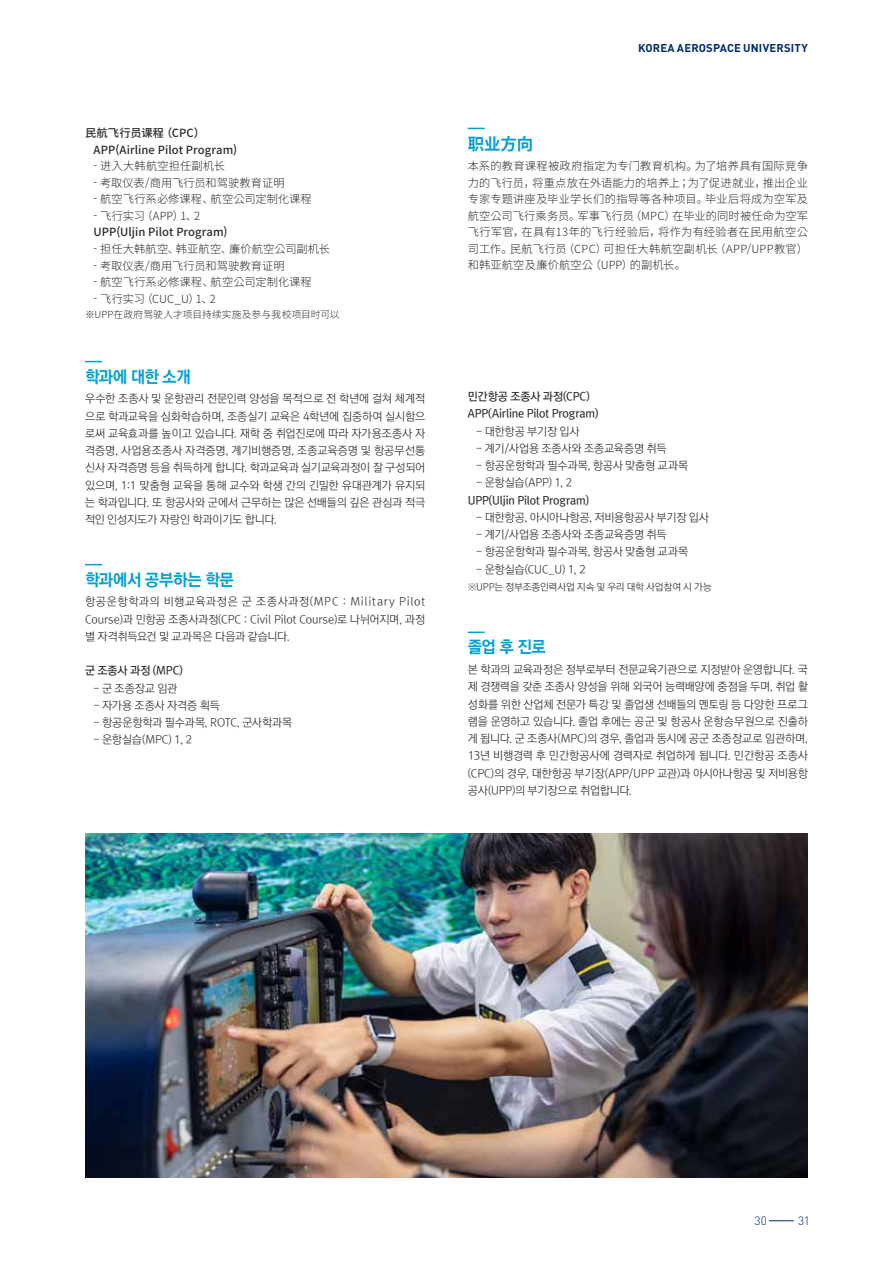
<style>
.page{position:relative;width:893px;height:1263px;background:#fff}
.page>*{position:absolute;margin:0;border:0;box-sizing:border-box;transform-origin:0 0}
.t1{font:16.5px "Rix Go PEB";letter-spacing:-.03em;color:#00a0d5}
.t2{font:700 16.5px "Noto Sans CJ Kjp";color:#00a0d5}
.t3{font:300 12px "DIN Pro";color:#002870}
.t4{font:11.25px/17.2px "Rix Go PL";letter-spacing:-.015em;color:#2b2929;text-align:justify}
.t5{font:300 11.25px/16.5px "Noto Sans CJ Kjp";letter-spacing:.005em;color:#2b2929;text-align:justify}
.t6{font:11.25px/17.2px "Rix Go PSB";letter-spacing:-.01em;color:#2b2929}
.t7{font:500 11.25px/16.5px "Noto Sans CJ Kjp";letter-spacing:.005em;color:#2b2929}
.t8{font:700 11.25px "DIN Pro";letter-spacing:.01em;color:#002870}
.t9{font:9.75px "Rix Go PL";letter-spacing:-.005em;color:#2b2929}
.t10{font:300 9.75px "Noto Sans CJ Kjp";letter-spacing:.015em;color:#2b2929}
</style>
<div class="page">
<svg style="left:769px;top:1220px;width:25px;height:1px"></svg>
<svg style="left:468px;top:631px;width:17px;height:2px"></svg>
<svg style="left:85px;top:361px;width:17px;height:1px"></svg>
<svg style="left:85px;top:564px;width:17px;height:1px"></svg>
<svg style="left:468px;top:128px;width:17px;height:1px"></svg>
<img style="left:85px;top:833px;width:723px;height:345px">
<p class="t7" style="left:94px;top:125px;width:145px;text-indent:-9px">民航飞行员课程（CPC）<br>APP(Airline Pilot Program)</p>
<p class="t5" style="left:94px;top:158px;width:133px">- 进入大韩航空担任副机长</p>
<p class="t5" style="left:94px;top:175px;width:193px">- 考取仪表/商用飞行员和驾驶教育证明</p>
<p class="t5" style="left:94px;top:191px;width:220px">- 航空飞行系必修课程、航空公司定制化课程</p>
<p class="t5" style="left:94px;top:208px;width:108px">- 飞行实习（APP）1、2</p>
<p class="t7" style="left:94px;top:224px;width:135px">UPP(Uljin Pilot Program)</p>
<p class="t5" style="left:94px;top:241px;width:238px">- 担任大韩航空、韩亚航空、廉价航空公司副机长</p>
<p class="t5" style="left:94px;top:257px;width:193px">- 考取仪表/商用飞行员和驾驶教育证明</p>
<p class="t5" style="left:94px;top:274px;width:220px">- 航空飞行系必修课程、航空公司定制化课程</p>
<p class="t5" style="left:94px;top:290px;width:124px">- 飞行实习（CUC_U）1、2</p>
<p class="t10" style="left:85px;top:309px;width:256px">※UPP在政府驾驶人才项目持续实施及参与我校项目时可以</p>
<h1 class="t1" style="left:85px;top:368px;width:107px">학과에 대한 소개</h1>
<p class="t4" style="left:85px;top:390px;width:342px">우수한 조종사 및 운항관리 전문인력 양성을 목적으로 전 학년에 걸쳐 체계적 으로 학과교육을 심화학습하며, 조종실기 교육은 4학년에 집중하여 실시함으 로써 교육효과를 높이고 있습니다. 재학 중 취업진로에 따라 자가용조종사 자 격증명, 사업용조종사 자격증명, 계기비행증명, 조종교육증명 및 항공무선통 신사 자격증명 등을 취득하게 합니다. 학과교육과 실기교육과정이 잘 구성되어 있으며, 1:1 맞춤형 교육을 통해 교수와 학생 간의 긴밀한 유대관계가 유지되 는 학과입니다. 또 항공사와 군에서 근무하는 많은 선배들의 깊은 관심과 적극 적인 인성지도가 자랑인 학과이기도 합니다.</p>
<h1 class="t1" style="left:85px;top:571px;width:151px">학과에서 공부하는 학문</h1>
<p class="t4" style="left:85px;top:593px;width:342px">항공운항학과의 비행교육과정은 군 조종사과정(MPC : Military Pilot Course)과 민항공 조종사과정(CPC : Civil Pilot Course)로 나뉘어지며, 과정 별 자격취득요건 및 교과목은 다음과 같습니다.</p>
<p class="t6" style="left:85px;top:662px;width:99px">군 조종사 과정 (MPC)</p>
<p class="t4" style="left:94px;top:680px;width:85px">- 군 조종장교 임관</p>
<p class="t4" style="left:94px;top:697px;width:128px">- 자가용 조종사 자격증 획득</p>
<p class="t4" style="left:94px;top:714px;width:200px">- 항공운항학과 필수과목, ROTC, 군사학과목</p>
<p class="t4" style="left:94px;top:731px;width:100px">- 운항실습(MPC) 1, 2</p>
<p class="t8" style="left:638px;top:39px;width:171px">KOREA AEROSPACE UNIVERSITY</p>
<h1 class="t2" style="left:468px;top:134px;width:67px">职业方向</h1>
<p class="t5" style="left:468px;top:158px;width:342px">本系的教育课程被政府指定为专门教育机构。为了培养具有国际竞争力的飞行员，将重点放在外语能力的培养上；为了促进就业，推出企业专家专题讲座及毕业学长们的指导等各种项目。毕业后将成为空军及航空公司飞行乘务员。军事飞行员（MPC）在毕业的同时被任命为空军飞行军官，在具有13年的飞行经验后，将作为有经验者在民用航空公司工作。民航飞行员（CPC）可担任大韩航空副机长（APP/UPP教官）和韩亚航空及廉价航空公（UPP）的副机长。</p>
<p class="t6" style="left:468px;top:388px;width:132px">민간항공 조종사 과정(CPC)<br>APP(Airline Pilot Program)</p>
<p class="t4" style="left:476px;top:423px;width:105px">- 대한항공 부기장 입사</p>
<p class="t4" style="left:476px;top:440px;width:192px">- 계기/사업용 조종사와 조종교육증명 취득</p>
<p class="t4" style="left:476px;top:457px;width:214px">- 항공운항학과 필수과목, 항공사 맞춤형 교과목</p>
<p class="t4" style="left:476px;top:475px;width:98px">- 운항실습(APP) 1, 2</p>
<p class="t6" style="left:468px;top:492px;width:123px">UPP(Uljin Pilot Program)</p>
<p class="t4" style="left:476px;top:509px;width:234px">- 대한항공, 아시아나항공, 저비용항공사 부기장 입사</p>
<p class="t4" style="left:476px;top:526px;width:192px">- 계기/사업용 조종사와 조종교육증명 취득</p>
<p class="t4" style="left:476px;top:544px;width:214px">- 항공운항학과 필수과목, 항공사 맞춤형 교과목</p>
<p class="t4" style="left:476px;top:561px;width:111px">- 운항실습(CUC_U) 1, 2</p>
<p class="t9" style="left:468px;top:581px;width:246px">※UPP는 정부조종인력사업 지속 및 우리 대학 사업참여 시 가능</p>
<h1 class="t1" style="left:468px;top:638px;width:80px">졸업 후 진로</h1>
<p class="t4" style="left:468px;top:661px;width:342px">본 학과의 교육과정은 정부로부터 전문교육기관으로 지정받아 운영합니다. 국 제 경쟁력을 갖춘 조종사 양성을 위해 외국어 능력배양에 중점을 두며, 취업 활 성화를 위한 산업체 전문가 특강 및 졸업생 선배들의 멘토링 등 다양한 프로그 램을 운영하고 있습니다. 졸업 후에는 공군 및 항공사 운항승무원으로 진출하 게 됩니다. 군 조종사(MPC)의 경우, 졸업과 동시에 공군 조종장교로 임관하며, 13년 비행경력 후 민간항공사에 경력자로 취업하게 됩니다. 민간항공 조종사 (CPC)의 경우, 대한항공 부기장(APP/UPP 교관)과 아시아나항공 및 저비용항 공사(UPP)의 부기장으로 취업합니다.</p>
<p class="t3" style="left:754px;top:1211px;width:14px">30</p>
<p class="t3" style="left:798px;top:1211px;width:14px">31</p>
</div>
